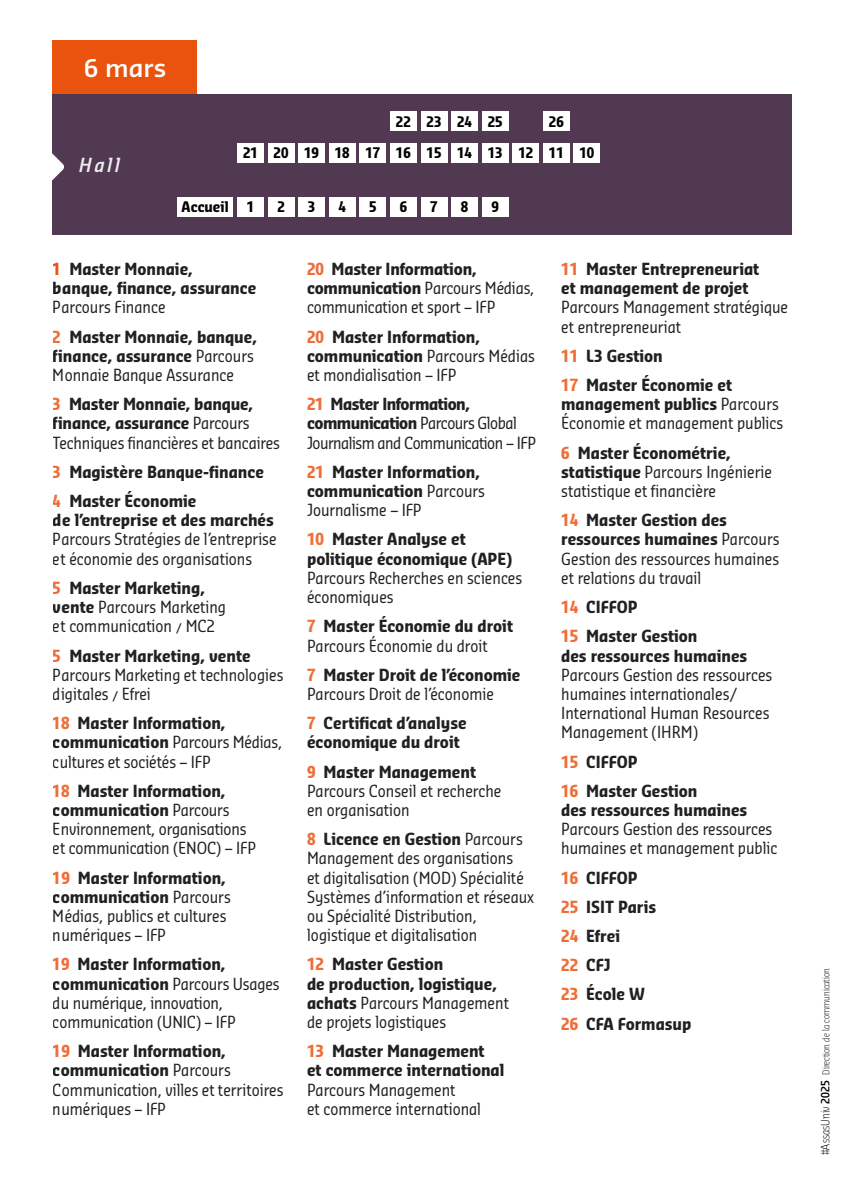
<style>
.page{position:relative;width:842px;height:1191px;background:#fff}
.page>*{position:absolute;margin:0;border:0;box-sizing:border-box;transform-origin:0 0}
.t1{font:600 24px "Sansa Pro";color:#fff}
.t2{font:italic 600 18.6px "Sansa Con Pro";color:#edeeef}
.t3{font:16px/19.2px "Sansa Con Pro";color:#212121}
.t4{font:700 16px/19.2px "Sansa Con Pro";color:#212121}
.t5{font:16px/19.2px "Sansa Con Pro";letter-spacing:-.03em;color:#212121}
.t6{font:700 14px "Sansa Con Pro";color:#000}
.t7{font:300 9px "Sansa Slab Con Pro";color:#000}
.s1{color:#e9530e}
.s2{font-weight:400}
.s3{color:#ef6e38}
.s4{font-weight:700}
.s5{font-weight:700;color:#ef6e38}
.s6{font-size:11px}
.s7{font-weight:600;font-size:11px}
</style>
<div class="page">
<div style="left:53px;top:94px;width:739px;height:140px;background:#513951"></div>
<div style="left:177px;top:197px;width:56px;height:19px;background:#fff"></div>
<div style="left:390px;top:112px;width:26px;height:19px;background:#fff"></div>
<div style="left:451px;top:112px;width:27px;height:19px;background:#fff"></div>
<div style="left:421px;top:112px;width:26px;height:19px;background:#fff"></div>
<div style="left:482px;top:112px;width:26px;height:19px;background:#fff"></div>
<div style="left:268px;top:197px;width:26px;height:19px;background:#fff"></div>
<div style="left:390px;top:197px;width:26px;height:19px;background:#fff"></div>
<div style="left:360px;top:197px;width:26px;height:19px;background:#fff"></div>
<div style="left:237px;top:197px;width:27px;height:19px;background:#fff"></div>
<div style="left:299px;top:197px;width:26px;height:19px;background:#fff"></div>
<div style="left:421px;top:197px;width:26px;height:19px;background:#fff"></div>
<div style="left:482px;top:197px;width:26px;height:19px;background:#fff"></div>
<div style="left:329px;top:197px;width:26px;height:19px;background:#fff"></div>
<div style="left:451px;top:197px;width:27px;height:19px;background:#fff"></div>
<div style="left:543px;top:112px;width:26px;height:19px;background:#fff"></div>
<div style="left:268px;top:143px;width:26px;height:19px;background:#fff"></div>
<div style="left:237px;top:143px;width:27px;height:19px;background:#fff"></div>
<div style="left:390px;top:143px;width:26px;height:19px;background:#fff"></div>
<div style="left:360px;top:143px;width:26px;height:19px;background:#fff"></div>
<div style="left:299px;top:143px;width:26px;height:19px;background:#fff"></div>
<div style="left:421px;top:143px;width:26px;height:19px;background:#fff"></div>
<div style="left:482px;top:143px;width:26px;height:19px;background:#fff"></div>
<div style="left:329px;top:143px;width:26px;height:19px;background:#fff"></div>
<div style="left:451px;top:143px;width:27px;height:19px;background:#fff"></div>
<div style="left:513px;top:143px;width:26px;height:19px;background:#fff"></div>
<div style="left:574px;top:143px;width:26px;height:19px;background:#fff"></div>
<div style="left:543px;top:143px;width:26px;height:19px;background:#fff"></div>
<svg style="left:52px;top:151px;width:12px;height:32px"></svg>
<div style="left:53px;top:40px;width:144px;height:54px;background:#e9530e"></div>
<h1 class="t1" style="left:84px;top:51px;width:84px">6 mars</h1>
<p class="t2" style="left:79px;top:152px;width:42px">Hall</p>
<p class="t6" style="left:549px;top:112px;width:16px">26</p>
<p class="t6" style="left:243px;top:143px;width:353px">21 20 19 18 17 16 15 14 13 12 11 10</p>
<p class="t6" style="left:396px;top:112px;width:108px">22 23 24 25</p>
<p class="t6" style="left:182px;top:197px;width:49px">Accueil</p>
<p class="t6" style="left:247px;top:197px;width:9px">1</p>
<p class="t6" style="left:277px;top:197px;width:9px">2</p>
<p class="t6" style="left:308px;top:197px;width:9px">3</p>
<p class="t6" style="left:338px;top:197px;width:9px">4</p>
<p class="t6" style="left:369px;top:197px;width:9px">5</p>
<p class="t6" style="left:400px;top:197px;width:9px">6</p>
<p class="t6" style="left:430px;top:197px;width:9px">7</p>
<p class="t6" style="left:461px;top:197px;width:9px">8</p>
<p class="t6" style="left:491px;top:197px;width:9px">9</p>
<p class="t4" style="left:53px;top:259px;width:205px"><span class="s1">1</span> Master Monnaie, banque, finance, assurance</p>
<p class="t4" style="left:53px;top:293px;width:206px;line-height:29.2px"><span class="s2">Parcours Finance<br></span><span class="s3">2</span> Master Monnaie, banque,</p>
<p class="t3" style="left:53px;top:346px;width:202px"><span class="s4">finance, assurance</span> Parcours<br>Monnaie Banque Assurance</p>
<p class="t3" style="left:53px;top:394px;width:229px"><span class="s5">3</span> <span class="s4">Master Monnaie, banque, finance, assurance</span> Parcours<br>Techniques financières et bancaires</p>
<p class="t4" style="left:53px;top:457px;width:213px;line-height:29.2px"><span class="s3">3</span> Magistère Banque-finance<br><span class="s3">4</span> Master Économie</p>
<p class="t4" style="left:53px;top:510px;width:222px">de l’entreprise et des marchés</p>
<p class="t3" style="left:53px;top:530px;width:225px">Parcours Stratégies de l’entreprise et économie des organisations</p>
<p class="t3" style="left:53px;top:578px;width:175px"><span class="s5">5</span> <span class="s4">Master Marketing, vente</span> Parcours Marketing et communication / MC2</p>
<p class="t3" style="left:53px;top:646px;width:232px"><span class="s5">5</span> <span class="s4">Master Marketing, vente<br></span>Parcours Marketing et technologies digitales / Efrei</p>
<p class="t3" style="left:53px;top:713px;width:231px"><span class="s5">18</span> <span class="s4">Master Information, communication</span> Parcours Médias, cultures et sociétés – IFP</p>
<p class="t3" style="left:53px;top:781px;width:205px"><span class="s5">18</span> <span class="s4">Master Information, communication</span> Parcours<br>Environnement, organisations et communication (ENOC) – IFP</p>
<p class="t3" style="left:53px;top:868px;width:179px"><span class="s5">19</span> <span class="s4">Master Information, communication</span> Parcours<br>Médias, publics et cultures numériques – IFP</p>
<p class="t3" style="left:53px;top:954px;width:228px"><span class="s5">19</span> <span class="s4">Master Information, communication</span> Parcours Usages du numérique, innovation, communication (UNIC) – IFP</p>
<p class="t3" style="left:53px;top:1041px;width:232px"><span class="s5">19</span> <span class="s4">Master Information, communication</span> Parcours<br>Communication, villes et territoires numériques – IFP</p>
<p class="t3" style="left:307px;top:259px;width:229px"><span class="s5">20</span> <span class="s4">Master Information, communication</span> Parcours Médias, communication et sport – IFP</p>
<p class="t3" style="left:307px;top:327px;width:229px"><span class="s5">20</span> <span class="s4">Master Information, communication</span> Parcours Médias et mondialisation – IFP</p>
<p class="t5" style="left:307px;top:394px;width:230px"><span class="s5">21</span> <span class="s4">Master Information, communication</span> Parcours Global<br>Journalism and Communication – IFP</p>
<p class="t4" style="left:307px;top:462px;width:179px"><span class="s3">21</span> Master Information, communication <span class="s2">Parcours<br>Journalisme – IFP</span></p>
<p class="t4" style="left:307px;top:530px;width:207px"><span class="s3">10</span> Master Analyse et politique économique (APE)</p>
<p class="t3" style="left:307px;top:568px;width:217px">Parcours Recherches en sciences économiques</p>
<p class="t3" style="left:307px;top:616px;width:207px"><span class="s5">7</span> <span class="s4">Master Économie du droit<br></span>Parcours Économie du droit</p>
<p class="t3" style="left:307px;top:665px;width:215px"><span class="s5">7</span> <span class="s4">Master Droit de l’économie<br></span>Parcours Droit de l’économie</p>
<p class="t4" style="left:307px;top:713px;width:161px"><span class="s3">7</span> Certificat d’analyse économique du droit</p>
<p class="t3" style="left:307px;top:762px;width:196px"><span class="s5">9</span> <span class="s4">Master Management<br></span>Parcours Conseil et recherche en organisation</p>
<p class="t3" style="left:307px;top:829px;width:228px"><span class="s5">8</span> <span class="s4">Licence en Gestion</span> Parcours<br>Management des organisations<br>et digitalisation (MOD) Spécialité<br>Systèmes d’information et réseaux ou Spécialité Distribution, logistique et digitalisation</p>
<p class="t4" style="left:307px;top:954px;width:203px"><span class="s3">12</span> Master Gestion<br>de production, logistique, achats <span class="s2">Parcours Management de projets logistiques</span></p>
<p class="t4" style="left:307px;top:1041px;width:199px"><span class="s3">13</span> Master Management<br>et commerce international</p>
<p class="t3" style="left:307px;top:1080px;width:176px">Parcours Management<br>et commerce international</p>
<p class="t4" style="left:561px;top:259px;width:200px"><span class="s3">11</span> Master Entrepreneuriat et management de projet</p>
<p class="t3" style="left:561px;top:298px;width:228px">Parcours Management stratégique et entrepreneuriat</p>
<p class="t4" style="left:561px;top:341px;width:172px;line-height:29.2px"><span class="s3">11</span> L3 Gestion<br><span class="s3">17</span> Master Économie et</p>
<p class="t3" style="left:561px;top:394px;width:224px"><span class="s4">management publics</span> Parcours<br>Économie et management publics</p>
<p class="t3" style="left:561px;top:443px;width:212px"><span class="s5">6</span> <span class="s4">Master Économétrie, statistique</span> Parcours Ingénierie statistique et financière</p>
<p class="t3" style="left:561px;top:510px;width:220px"><span class="s5">14</span> <span class="s4">Master Gestion des ressources humaines</span> Parcours<br>Gestion des ressources humaines et relations du travail</p>
<p class="t4" style="left:561px;top:592px;width:138px;line-height:29.2px"><span class="s3">14</span> CIFFOP<br><span class="s3">15</span> Master Gestion</p>
<p class="t4" style="left:561px;top:646px;width:187px">des ressources humaines</p>
<p class="t3" style="left:561px;top:665px;width:213px">Parcours Gestion des ressources humaines internationales/<br>International Human Resources<br>Management (IHRM)</p>
<p class="t4" style="left:561px;top:747px;width:138px;line-height:29.2px"><span class="s3">15</span> CIFFOP<br><span class="s3">16</span> Master Gestion</p>
<p class="t4" style="left:561px;top:800px;width:187px">des ressources humaines</p>
<p class="t3" style="left:561px;top:819px;width:218px">Parcours Gestion des ressources humaines et management public</p>
<p class="t4" style="left:561px;top:863px;width:132px;line-height:29.2px"><span class="s3">16</span> CIFFOP<br><span class="s3">25</span> ISIT Paris<br><span class="s3">24</span> Efrei<br><span class="s3">22</span> CFJ<br><span class="s3">23</span> École W<br><span class="s3">26</span> CFA Formasup</p>
<p class="t7" style="left:820px;top:1155px;width:188px;rotate:-90deg"><span class="s6">#AssasUniv</span> <span class="s7">2025</span> Direction de la communication</p>
</div>
